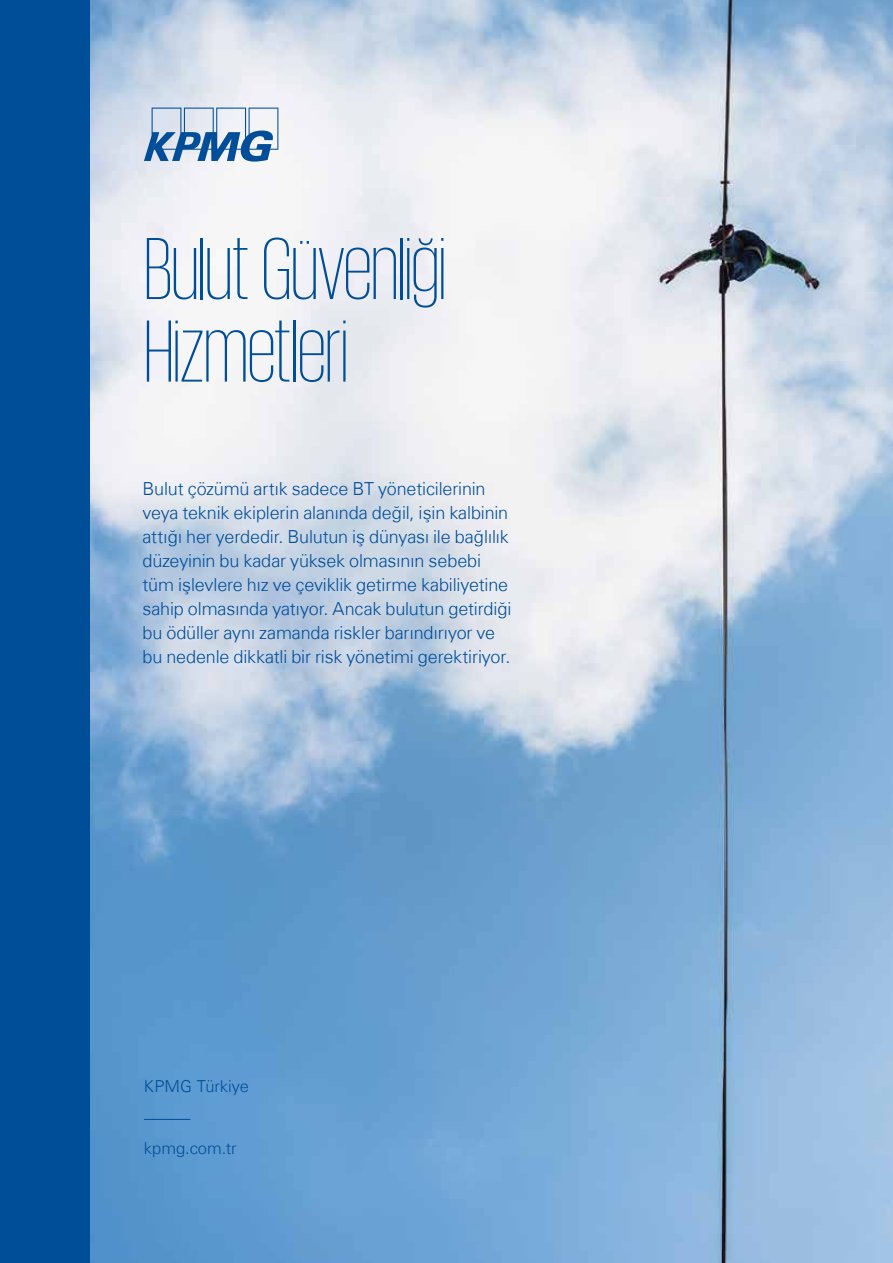
<style>
.page{position:relative;width:893px;height:1263px;background:#fff}
.page>*{position:absolute;margin:0;border:0;box-sizing:border-box;transform-origin:0 0}
.t1{font:200 90px/82.5px "KPMG";letter-spacing:-.01em;color:#004e98}
.t2{font:300 18px/24px "Universfor KPMG";letter-spacing:-.01em;color:#004e98}
.t3{font:300 16.5px "Universfor KPMG";color:#004e98}
</style>
<div class="page">
<img style="left:89px;top:0;width:804px;height:1263px">
<svg style="left:144px;top:108px;width:134px;height:54px"></svg>
<div style="left:0;top:0;width:89px;height:1263px;background:#004e98"></div>
<hr style="left:144px;top:1119px;width:46px;height:1px;background:#004e98">
<h1 class="t1" style="left:144px;top:225px;width:304px">Bulut Güvenliği<br>Hizmetleri</h1>
<p class="t2" style="left:142px;top:476px;width:370px">Bulut çözümü artık sadece BT yöneticilerinin veya teknik ekiplerin alanında değil, işin kalbinin attığı her yerdedir. Bulutun iş dünyası ile bağlılık düzeyinin bu kadar yüksek olmasının sebebi tüm işlevlere hız ve çeviklik getirme kabiliyetine sahip olmasında yatıyor. Ancak bulutun getirdiği bu ödüller aynı zamanda riskler barındırıyor ve bu nedenle dikkatli bir risk yönetimi gerektiriyor.</p>
<p class="t3" style="left:144px;top:1076px;width:107px">KPMG Türkiye</p>
<p class="t3" style="left:144px;top:1138px;width:94px">kpmg.com.tr</p>
</div>
